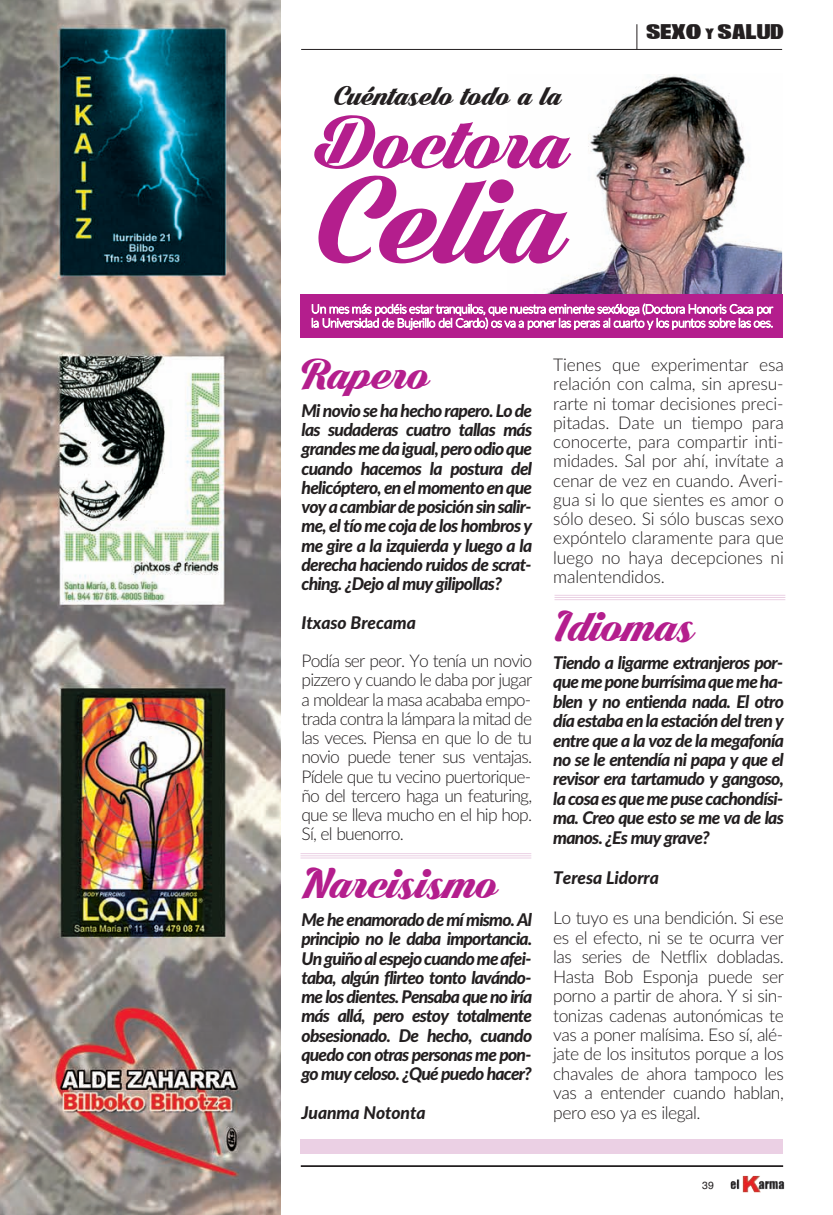
<style>
.page{position:relative;width:833px;height:1215px;background:#fff}
.page>*{position:absolute;margin:0;border:0;box-sizing:border-box;transform-origin:0 0}
.t1{font:136.5px "Dark Larch PERSONALUSEONLY";color:#b41e8d}
.t2{font:82.25px "Dark Larch PERSONALUSEONLY";color:#b41e8d}
.t3{font:47.25px "Dark Larch PERSONALUSEONLY";color:#b41e8d}
.t4{font:29.75px "Dark Larch PERSONALUSEONLY";color:#231f20}
.t5{font:29.75px "News of the World";letter-spacing:.015em;color:#231f20}
.t6{font:300 17.5px/19.2px "Lato";letter-spacing:-.03em;color:#231f20;text-align:justify}
.t7{font:italic 800 17.5px/19.2px "Lato";letter-spacing:-.04em;color:#231f20;text-align:justify}
.t8{font:italic 800 17.5px "Lato";letter-spacing:-.005em;color:#231f20}
.t9{font:300 12.25px/14px "Lato";letter-spacing:-.045em;color:#fff}
.t10{font:10.5px "Helvetica";color:#231f20}
.s1{font-size:21px}
</style>
<div class="page">
<img style="left:0;top:0;width:786px;height:1215px">
<h3 class="t4" style="left:334px;top:78px;width:228px">Cuéntaselo todo a la</h3>
<h2 class="t2" style="left:316px;top:95px;width:254px">Doctora</h2>
<h1 class="t1" style="left:319px;top:142px;width:248px">Celia</h1>
<h3 class="t5" style="left:646px;top:11px;width:139px">SEXO <span class="s1">Y</span> SALUD</h3>
<p class="t9" style="left:311px;top:302px;width:464px">Un mes más podéis estar tranquilos, que nuestra eminente sexóloga (Doctora Honoris Caca por la Universidad de Bujerillo del Cardo) os va a poner las peras al cuarto y los puntos sobre las oes.</p>
<h3 class="t3" style="left:301px;top:347px;width:130px">Rapero</h3>
<p class="t7" style="left:301px;top:401px;width:232px">Mi novio se ha hecho rapero. Lo de las sudaderas cuatro tallas más grandesmedaigual,peroodioque cuando hacemos la postura del helicóptero, en el momento en que voy a cambiar de posición sin salir&shy;me, el tío me coja de los hombros y me gire a la izquierda y luego a la derecha haciendo ruidos de scrat&shy;ching. ¿Dejo al muy gilipollas?</p>
<p class="t8" style="left:301px;top:612px;width:116px">Itxaso Brecama</p>
<p class="t6" style="left:301px;top:651px;width:232px">Podía ser peor. Yo tenía un novio pizzero y cuando le daba por jugar a moldear la masa acababa empo&shy;trada contra la lámpara la mitad de las veces. Piensa en que lo de tu novio puede tener sus ventajas.<br>Pídele que tu vecino puertorique&shy;ño del tercero haga un featuring, que se lleva mucho en el hip hop.<br>Sí, el buenorro.</p>
<h3 class="t3" style="left:301px;top:856px;width:198px">Narcisismo</h3>
<p class="t7" style="left:301px;top:910px;width:232px">Me he enamorado de mí mismo. Al principio no le daba importancia.<br>Unguiñoalespejocuandomeafei&shy;taba, algún flirteo tonto lavándo&shy;me los dientes. Pensaba que no iría más allá, pero estoy totalmente obsesionado. De hecho, cuando quedo con otras personas me pon&shy;go muy celoso. ¿Qué puedo hacer?</p>
<p class="t8" style="left:301px;top:1102px;width:126px">Juanma Notonta</p>
<p class="t6" style="left:553px;top:355px;width:232px">Tienes que experimentar esa relación con calma, sin apresu&shy;rarte ni tomar decisiones preci&shy;pitadas. Date un tiempo para conocerte, para compartir inti&shy;midades. Sal por ahí, invítate a cenar de vez en cuando. Averi&shy;gua si lo que sientes es amor o sólo deseo. Si sólo buscas sexo expóntelo claramente para que luego no haya decepciones ni malentendidos.</p>
<h3 class="t3" style="left:553px;top:599px;width:143px">Idiomas</h3>
<p class="t7" style="left:553px;top:653px;width:232px">Tiendo a ligarme extranjeros por&shy;quemeponeburrísimaquemeha&shy;blen y no entienda nada. El otro día estaba en la estación del tren y entre que a la voz de la megafonía no se le entendía ni papa y que el revisor era tartamudo y gangoso, la cosa es que me puse cachondísi&shy;ma. Creo que esto se me va de las manos. ¿Es muy grave?</p>
<p class="t8" style="left:553px;top:868px;width:107px">Teresa Lidorra</p>
<p class="t6" style="left:553px;top:908px;width:232px">Lo tuyo es una bendición. Si ese es el efecto, ni se te ocurra ver las series de Netflix dobladas.<br>Hasta Bob Esponja puede ser porno a partir de ahora. Y si sin&shy;tonizas cadenas autonómicas te vas a poner malísima. Eso sí, alé&shy;jate de los insitutos porque a los chavales de ahora tampoco les vas a entender cuando hablan, pero eso ya es ilegal.</p>
<p class="t10" style="left:702px;top:1179px;width:13px">39</p>
</div>
